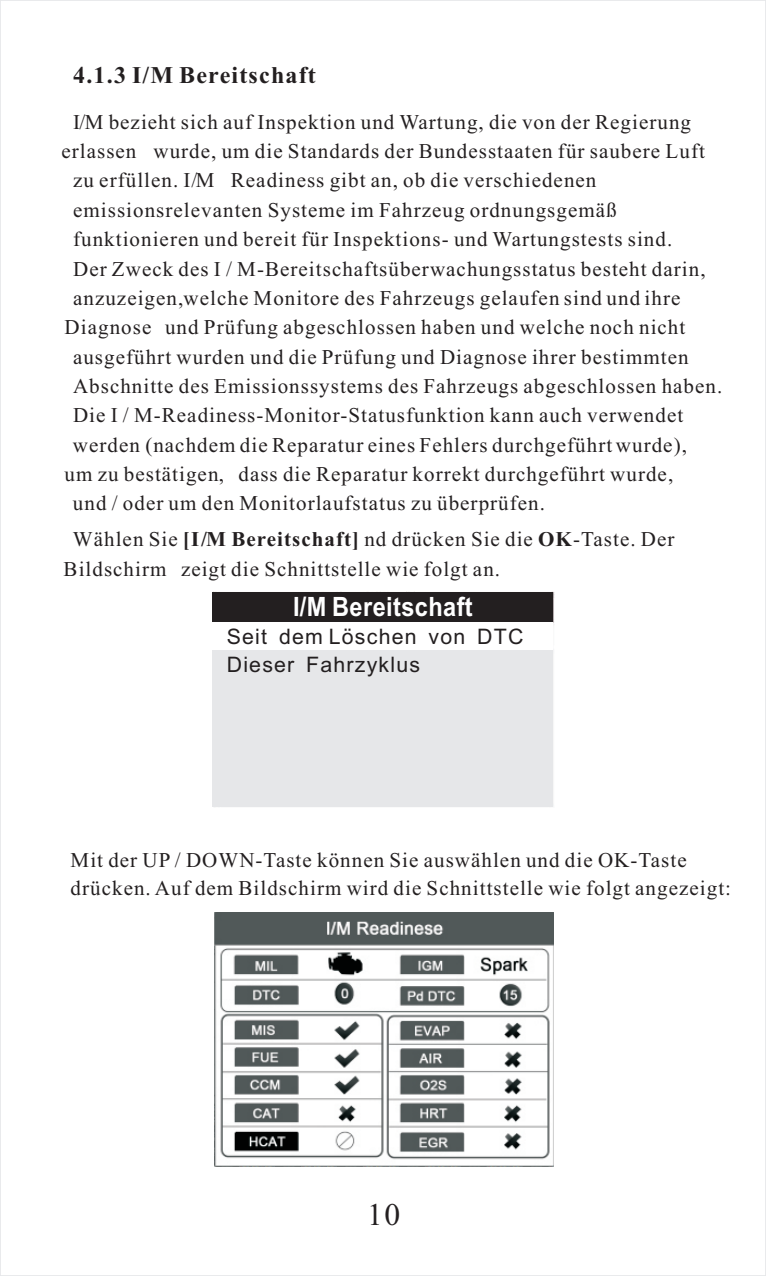
<style>
.page{position:relative;width:766px;height:1276px;background:#fff}
.page>*{position:absolute;margin:0;border:0;box-sizing:border-box;transform-origin:0 0}
.t1{font:31.5px "Times New Roman";color:#231f20}
.t2{font:700 26.7px "Arial";letter-spacing:.015em;color:#fff;scale:.88 1}
.t3{font:700 24px "Times New Roman";letter-spacing:.05em;color:#231f20}
.t4{font:21.3px/28.5px "Arial";letter-spacing:.055em;color:#231f20}
.t5{font:21px/29.4px "Times New Roman";letter-spacing:.05em;color:#231f20}
.s1{font-weight:700}
</style>
<div class="page">
<div style="left:212px;top:592px;width:341px;height:215px;background:#e6e7e9"></div>
<div style="left:212px;top:592px;width:341px;height:30px;background:#231f20"></div>
<div style="left:212px;top:622px;width:341px;height:28px;background:#fff"></div>
<img style="left:214px;top:913px;width:339px;height:254px">
<p class="t3" style="left:73px;top:67px;width:244px">4.1.3 I/M Bereitschaft</p>
<p class="t5" style="left:73px;top:109px;width:619px">I/M bezieht sich auf Inspektion und Wartung, die von der Regierung</p>
<p class="t5" style="left:61px;top:138px;width:644px">erlassen wurde, um die Standards der Bundesstaaten für saubere Luft</p>
<p class="t5" style="left:73px;top:168px;width:524px">zu erfüllen. I /M Readiness gibt an, ob die verschiedenen</p>
<p class="t5" style="left:73px;top:197px;width:545px">emissionsrelevanten Systeme im Fahrzeug ordnungsgemäß</p>
<p class="t5" style="left:73px;top:226px;width:600px">funktionieren und bereit für Inspektions- und Wartungstests sind.</p>
<p class="t5" style="left:73px;top:256px;width:634px">Der Zweck des I / M-Bereitschaftsüberwachungsstatus besteht darin,</p>
<p class="t5" style="left:73px;top:285px;width:608px">anzuzeigen,welche Monitore des Fahrzeugs gelaufen sind und ihre</p>
<p class="t5" style="left:65px;top:314px;width:622px">Diagnose und Prüfung abgeschlossen haben und welche noch nicht</p>
<p class="t5" style="left:73px;top:344px;width:617px">ausgeführt wurden und die Prüfung und Diagnose ihrer bestimmten</p>
<p class="t5" style="left:73px;top:373px;width:650px">Abschnitte des Emissionssystems des Fahrzeugs abgeschlossen haben.</p>
<p class="t5" style="left:73px;top:402px;width:611px">Die I / M-Readiness-Monitor-Statusfunktion kann auch verwendet</p>
<p class="t5" style="left:73px;top:432px;width:615px">werden (nachdem die Reparatur eines Fehlers durchgeführt wurde),</p>
<p class="t5" style="left:64px;top:461px;width:610px">um zu bestätigen, dass die Reparatur korrekt durchgeführt wurde,</p>
<p class="t5" style="left:73px;top:490px;width:473px">und / oder um den Monitorlaufstatus zu überprüfen.</p>
<p class="t5" style="left:64px;top:527px;width:612px;text-indent:9px">Wählen Sie <span class="s1">[I /M Bereitschaft]</span> nd drücken Sie die <span class="s1">OK</span>-Taste. Der<br>Bildschirm zeigt die Schnittstelle wie folgt an.</p>
<p class="t2" style="left:293px;top:597px;width:206px">I/M Bereitschaft</p>
<p class="t4" style="left:227px;top:624px;width:298px">Seit dem Löschen von DTC<br>Dieser Fahrzyklus</p>
<p class="t5" style="left:71px;top:847px;width:661px;line-height:28.2px">Mit der UP / DOWN-Taste können Sie auswählen und die OK-Taste drücken. Auf dem Bildschirm wird die Schnittstelle wie folgt angezeigt:</p>
<h1 class="t1" style="left:367px;top:1203px;width:35px">10</h1>
</div>
